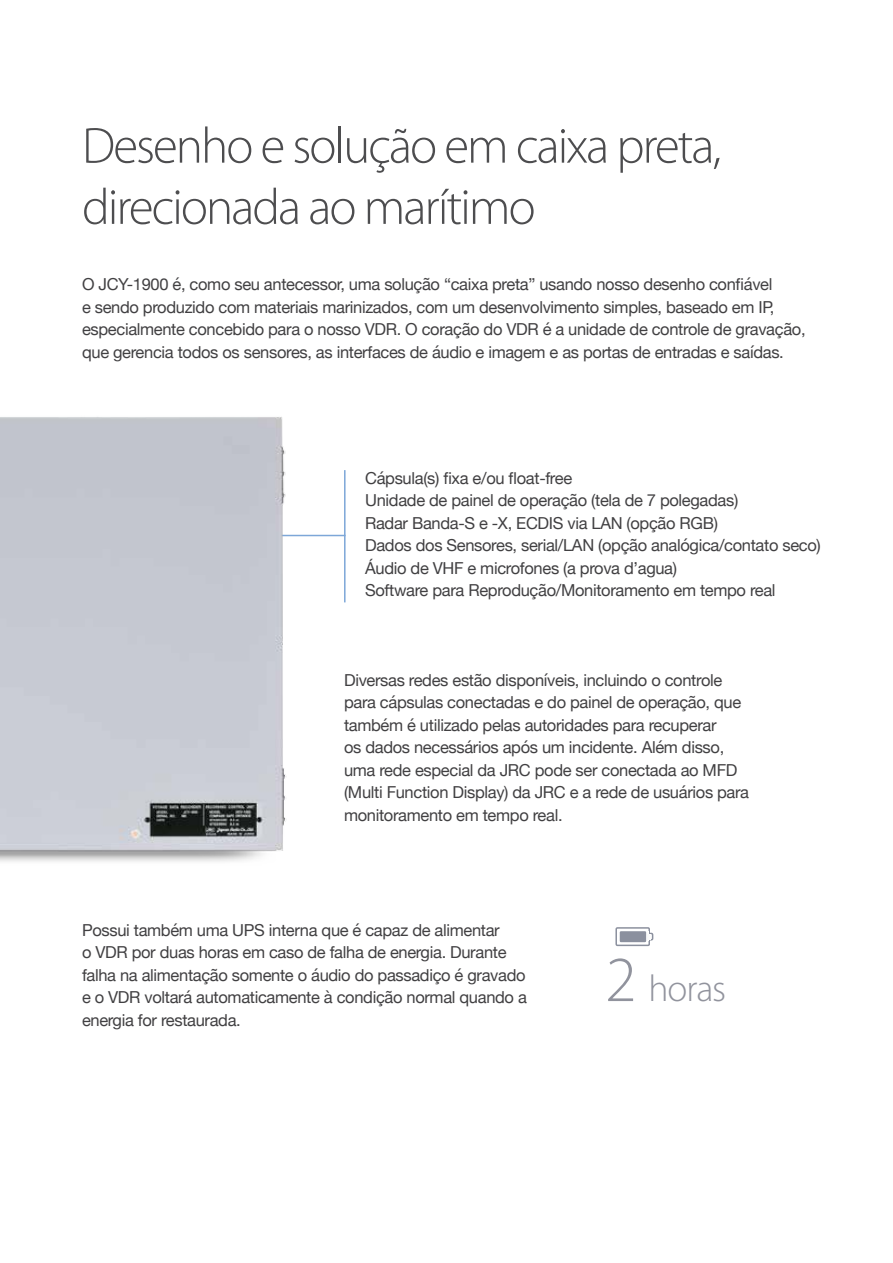
<style>
.page{position:relative;width:893px;height:1263px;background:#fff}
.page>*{position:absolute;margin:0;border:0;box-sizing:border-box;transform-origin:0 0}
.t1{font:300 64.5px "Myriad Pro";color:#91939d}
.t2{font:300 51px/61.2px "Myriad Pro";letter-spacing:-.04em;color:#4d4d4f}
.t3{font:300 37.5px "Myriad Pro";letter-spacing:-.03em;color:#91939d}
.t4{font:16.5px/22.5px "Helvetica Neue";letter-spacing:-.02em;color:#414042}
</style>
<div class="page">
<div style="left:615px;top:927px;width:35px;height:19px;border:2px solid #8b909e"></div>
<div style="left:645px;top:933px;width:8px;height:7px;border:2px solid #8b909e"></div>
<svg style="left:646px;top:932px;width:5px;height:9px"></svg>
<div style="left:620px;top:931px;width:26px;height:11px;background:#8b909e"></div>
<hr style="left:344px;top:470px;width:2px;height:132px;background:#7da7d8">
<hr style="left:213px;top:535px;width:133px;height:1px;background:#7da7d8">
<img style="left:0;top:417px;width:322px;height:445px">
<h2 class="t2" style="left:82px;top:115px;width:641px">Desenho e solução em caixa preta, direcionada ao marítimo</h2>
<p class="t4" style="left:82px;top:274px;width:725px">O JCY-1900 é, como seu antecessor, uma solução “caixa preta” usando nosso desenho confiável<br>e sendo produzido com materiais marinizados, com um desenvolvimento simples, baseado em IP, especialmente concebido para o nosso VDR. O coração do VDR é a unidade de controle de gravação, que gerencia todos os sensores, as interfaces de áudio e imagem e as portas de entradas e saídas.</p>
<p class="t4" style="left:365px;top:467px;width:457px">Cápsula(s) fixa e/ou float-free<br>Unidade de painel de operação (tela de 7 polegadas)<br>Radar Banda-S e -X, ECDIS via LAN (opção RGB)<br>Dados dos Sensores, serial/LAN (opção analógica/contato seco)<br>Áudio de VHF e microfones (a prova d’agua)<br>Software para Reprodução/Monitoramento em tempo real</p>
<p class="t4" style="left:344px;top:669px;width:407px">Diversas redes estão disponíveis, incluindo o controle para cápsulas conectadas e do painel de operação, que também é utilizado pelas autoridades para recuperar<br>os dados necessários após um incidente. Além disso, uma rede especial da JRC pode ser conectada ao MFD (Multi Function Display) da JRC e a rede de usuários para monitoramento em tempo real.</p>
<p class="t4" style="left:82px;top:920px;width:446px">Possui também uma UPS interna que é capaz de alimentar<br>o VDR por duas horas em caso de falha de energia. Durante falha na alimentação somente o áudio do passadiço é gravado e o VDR voltará automaticamente à condição normal quando a energia for restaurada.</p>
<h1 class="t1" style="left:605px;top:941px;width:33px">2</h1>
<h3 class="t3" style="left:649px;top:966px;width:79px">horas</h3>
</div>
